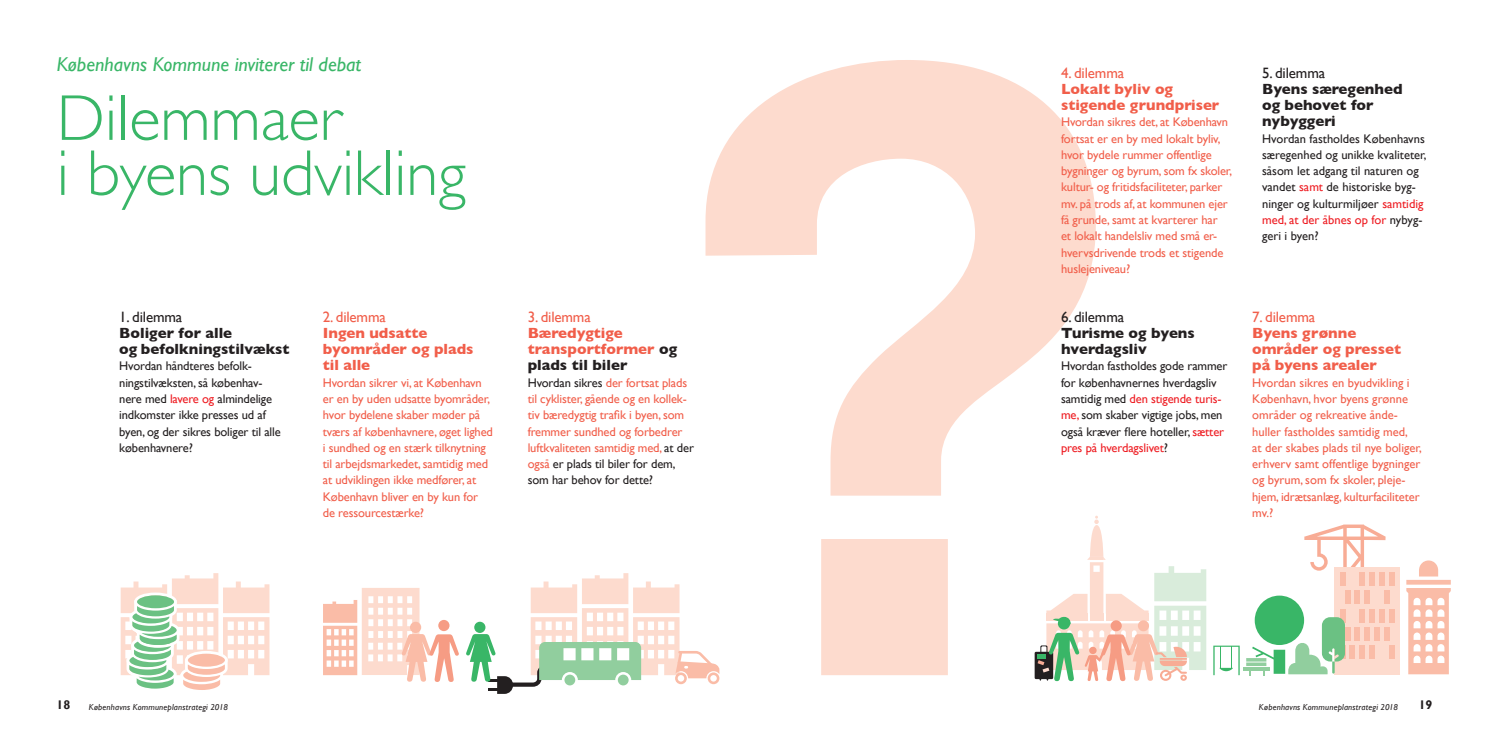
<style>
.page{position:relative;width:1489px;height:745px;background:#fff}
.page>*{position:absolute;margin:0;border:0;box-sizing:border-box;transform-origin:0 0}
.t1{font:300 65px/55px "Gill Sans";color:#39b667}
.t2{font:italic 20px "Gill Sans";color:#39b667}
.t3{font:700 15px/16.2px "Gill Sans";color:#f15e4a}
.t4{font:700 15px/16.2px "Gill Sans";color:#231f20}
.t5{font:15px "Gill Sans";letter-spacing:-.01em;color:#f15e4a}
.t6{font:15px "Gill Sans";letter-spacing:-.01em;color:#231f20}
.t7{font:12.5px/16.2px "Gill Sans";letter-spacing:-.01em;color:#f15e4a}
.t8{font:12.5px/16.2px "Gill Sans";letter-spacing:-.01em;color:#231f20}
.t9{font:700 12.5px "Gill Sans";color:#231f20}
.t10{font:italic 8.75px "Gill Sans";letter-spacing:.02em;color:#231f20}
.s1{color:#ee1d23}
.s2{color:#231f20}
</style>
<div class="page">
<svg style="left:705px;top:60px;width:390px;height:614px"></svg>
<svg style="left:466px;top:572px;width:253px;height:121px"></svg>
<svg style="left:323px;top:588px;width:136px;height:94px"></svg>
<div style="left:438px;top:619px;width:11px;height:11px;background:#f69c84;border-radius:50%"></div>
<svg style="left:121px;top:573px;width:148px;height:117px"></svg>
<svg style="left:1034px;top:515px;width:172px;height:166px"></svg>
<div style="left:1334px;top:566px;width:65px;height:108px;background:#fddbce"></div>
<div style="left:1384px;top:590px;width:5px;height:13px;background:#fabca7"></div>
<div style="left:1384px;top:626px;width:5px;height:14px;background:#fabca7"></div>
<div style="left:1389px;top:572px;width:5px;height:13px;background:#fabca7"></div>
<div style="left:1389px;top:608px;width:5px;height:13px;background:#fabca7"></div>
<div style="left:1389px;top:645px;width:5px;height:13px;background:#fabca7"></div>
<svg style="left:1406px;top:560px;width:44px;height:114px"></svg>
<svg style="left:1213px;top:645px;width:26px;height:29px"></svg>
<hr style="left:1243px;top:667px;width:26px;height:3px;background:#91ce9e">
<hr style="left:1246px;top:662px;width:20px;height:3px;background:#91ce9e">
<svg style="left:1248px;top:524px;width:137px;height:151px"></svg>
<h2 class="t2" style="left:57px;top:56px;width:306px">Københavns Kommune inviterer til debat</h2>
<h1 class="t1" style="left:57px;top:95px;width:411px">Dilemmaer<br>i byens udvikling</h1>
<p class="t6" style="left:119px;top:310px;width:65px">1. dilemma</p>
<p class="t4" style="left:119px;top:325px;width:172px">Boliger for alle<br>og befolkningstilvækst</p>
<p class="t8" style="left:119px;top:359px;width:163px">Hvordan håndteres befolk&shy;ningstilvæksten, så københav&shy;nere med <span class="s1">lavere og</span> almindelige indkomster ikke presses ud af byen, og der sikres boliger til alle københavnere?</p>
<p class="t5" style="left:323px;top:310px;width:65px">2. dilemma</p>
<p class="t3" style="left:323px;top:325px;width:152px">Ingen udsatte byområder og plads til alle</p>
<p class="t7" style="left:323px;top:375px;width:172px">Hvordan sikrer vi, at København er en by uden udsatte byområder, hvor bydelene skaber møder på tværs af københavnere, øget lighed i sundhed og en stærk tilknytning til arbejdsmarkedet, samtidig med at udviklingen ikke medfører, at<br>København bliver en by kun for de ressourcestærke?</p>
<p class="t5" style="left:527px;top:310px;width:65px">3. dilemma</p>
<p class="t3" style="left:527px;top:325px;width:151px">Bæredygtige transportformer <span class="s2">og plads til biler</span></p>
<p class="t7" style="left:527px;top:375px;width:168px"><span class="s2">Hvordan sikres</span> der fortsat plads til cyklister, gående og en kollek&shy;tiv bæredygtig trafik i byen, som fremmer sundhed og forbedrer luftkvaliteten samtidig med, <span class="s2">at der </span>også <span class="s2">er plads til biler for dem, som har behov for dette?</span></p>
<p class="t5" style="left:1061px;top:66px;width:65px">4. dilemma</p>
<p class="t3" style="left:1061px;top:82px;width:160px">Lokalt byliv og stigende grundpriser</p>
<p class="t7" style="left:1061px;top:115px;width:173px">Hvordan sikres det, at København fortsat er en by med lokalt byliv, hvor bydele rummer offentlige bygninger og byrum, som fx skoler, kultur- og fritidsfaciliteter, parker mv. på trods af, at kommunen ejer få grunde, samt at kvarterer har<br>et lokalt handelsliv med små er&shy;hvervsdrivende trods et stigende huslejeniveau?</p>
<p class="t6" style="left:1061px;top:310px;width:65px">6. dilemma</p>
<p class="t4" style="left:1061px;top:325px;width:135px">Turisme og byens hverdagsliv</p>
<p class="t8" style="left:1061px;top:359px;width:168px">Hvordan fastholdes gode rammer for københavnernes hverdagsliv samtidig med <span class="s1">den stigende turis&shy;me,</span> som skaber vigtige jobs, men også kræver flere hoteller, <span class="s1">sætter pres på hverdagslivet</span>?</p>
<p class="t6" style="left:1261px;top:66px;width:65px">5. dilemma</p>
<p class="t4" style="left:1261px;top:82px;width:142px">Byens særegenhed og behovet for nybyggeri</p>
<p class="t8" style="left:1261px;top:131px;width:166px">Hvordan fastholdes Københavns særegenhed og unikke kvaliteter, såsom let adgang til naturen og vandet <span class="s1">samt</span> de historiske byg&shy;ninger og kulturmiljøer <span class="s1">samtidig med, at der åbnes op for</span> nybyg&shy;geri i byen?</p>
<p class="t5" style="left:1251px;top:310px;width:65px">7. dilemma</p>
<p class="t3" style="left:1251px;top:325px;width:150px">Byens grønne områder og presset på byens arealer</p>
<p class="t7" style="left:1251px;top:375px;width:171px">Hvordan sikres en byudvikling i<br>København, hvor byens grønne områder og rekreative ånde&shy;huller fastholdes samtidig med,<br>at der skabes plads til nye boliger, erhverv samt offentlige bygninger og byrum, som fx skoler, pleje&shy;hjem, idrætsanlæg, kulturfaciliteter mv.?</p>
<p class="t9" style="left:57px;top:696px;width:15px">18</p>
<p class="t10" style="left:89px;top:703px;width:141px">Københavns Kommuneplanstrategi 2018</p>
<p class="t10" style="left:1258px;top:703px;width:141px">Københavns Kommuneplanstrategi 2018</p>
<p class="t9" style="left:1418px;top:696px;width:15px">19</p>
</div>
